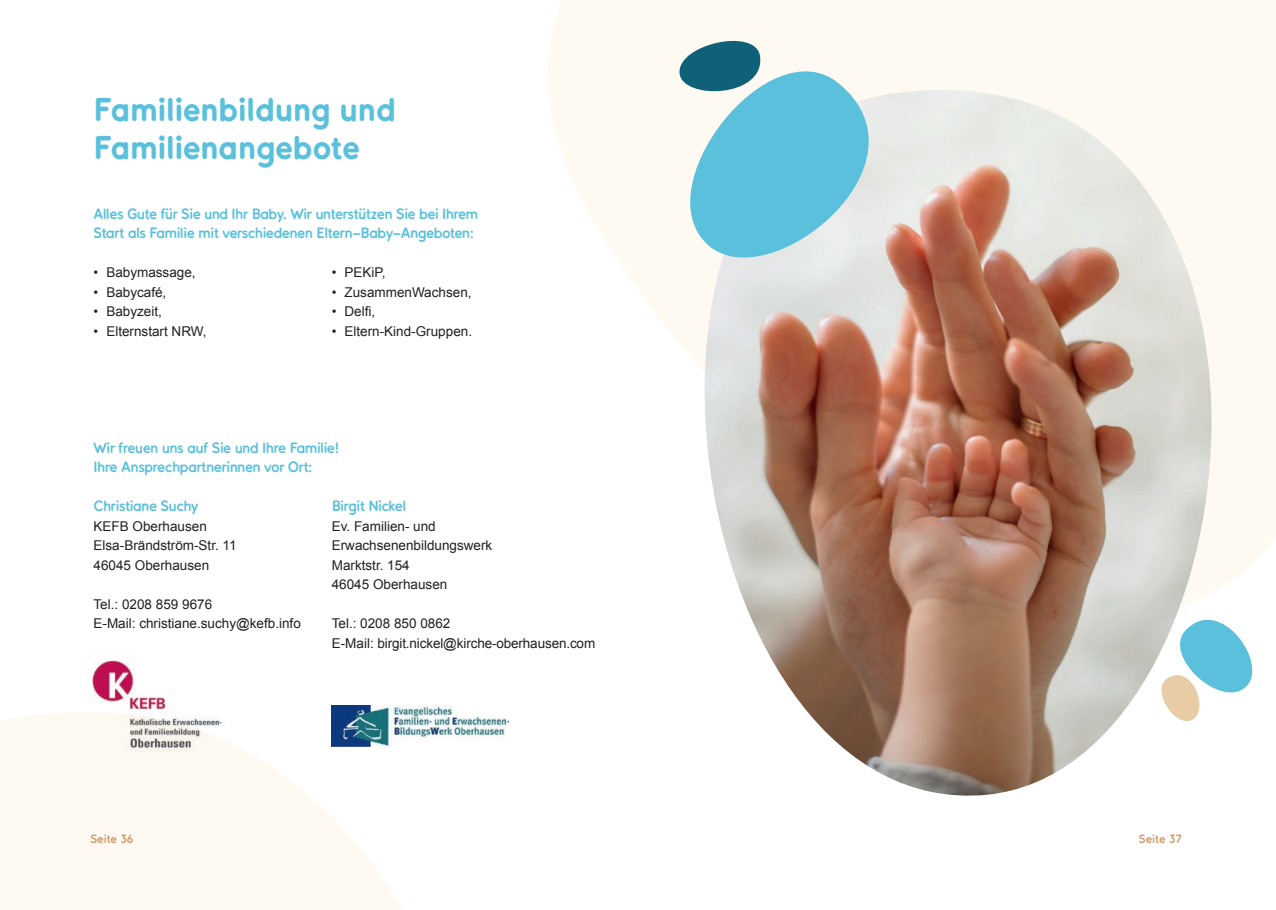
<style>
.page{position:relative;width:1276px;height:910px;background:#fff}
.page>*{position:absolute;margin:0;border:0;box-sizing:border-box;transform-origin:0 0}
.t1{font:33px/37.5px "Tilde Black Rounded";letter-spacing:-.025em;color:#5ac0db}
.t2{font:15px/19.5px "Tilde Bold Rounded";letter-spacing:-.04em;color:#5ac0db}
.t3{font:13.5px/19.5px "Arial";color:#231f20}
.t4{font:12px "Tilde Bold Rounded";letter-spacing:-.01em;color:#cc9c68}
</style>
<div class="page">
<div style="left:548px;top:0;width:728px;height:233px;background:#fef9f1"></div>
<svg style="left:0;top:705px;width:509px;height:205px;fill:#fef9f1"></svg>
<img style="left:332px;top:705px;width:176px;height:41px">
<img style="left:76px;top:660px;width:152px;height:91px">
<img style="left:601px;top:90px;width:675px;height:706px">
<svg style="left:643px;top:27px;width:293px;height:272px"></svg>
<h1 class="t1" style="left:94px;top:91px;width:304px">Familienbildung und<br>Familienangebote</h1>
<p class="t2" style="left:94px;top:204px;width:386px">Alles Gute für Sie und Ihr Baby. Wir unterstützen Sie bei Ihrem<br>Start als Familie mit verschiedenen Eltern-Baby-Angeboten:</p>
<p class="t3" style="left:94px;top:263px;width:104px">• Babymassage,</p>
<p class="t3" style="left:94px;top:282px;width:74px">• Babycafé,</p>
<p class="t3" style="left:94px;top:302px;width:70px">• Babyzeit,</p>
<p class="t3" style="left:94px;top:321px;width:115px">• Elternstart NRW,</p>
<p class="t3" style="left:332px;top:263px;width:55px">• PEKiP,</p>
<p class="t3" style="left:332px;top:282px;width:141px">• ZusammenWachsen,</p>
<p class="t3" style="left:332px;top:302px;width:45px">• Delfi,</p>
<p class="t3" style="left:332px;top:321px;width:142px">• Eltern-Kind-Gruppen.</p>
<p class="t2" style="left:94px;top:438px;width:247px">Wir freuen uns auf Sie und Ihre Familie!<br>Ihre Ansprechpartnerinnen vor Ort:</p>
<p class="t2" style="left:332px;top:496px;width:76px">Birgit Nickel</p>
<p class="t3" style="left:332px;top:516px;width:162px">Ev. Familien- und<br>Erwachsenenbildungswerk<br>Marktstr. 154<br>46045 Oberhausen</p>
<p class="t3" style="left:332px;top:614px;width:265px">Tel.: 0208 850 0862<br>E-Mail: birgit.nickel@kirche-oberhausen.com</p>
<p class="t2" style="left:94px;top:496px;width:106px">Christiane Suchy</p>
<p class="t3" style="left:94px;top:516px;width:145px">KEFB Oberhausen<br>Elsa-Brändström-Str. 11<br>46045 Oberhausen</p>
<p class="t3" style="left:94px;top:594px;width:209px">Tel.: 0208 859 9676<br>E-Mail: christiane.suchy@kefb.info</p>
<p class="t4" style="left:90px;top:831px;width:44px">Seite 36</p>
<p class="t4" style="left:1138px;top:831px;width:45px">Seite 37</p>
</div>
